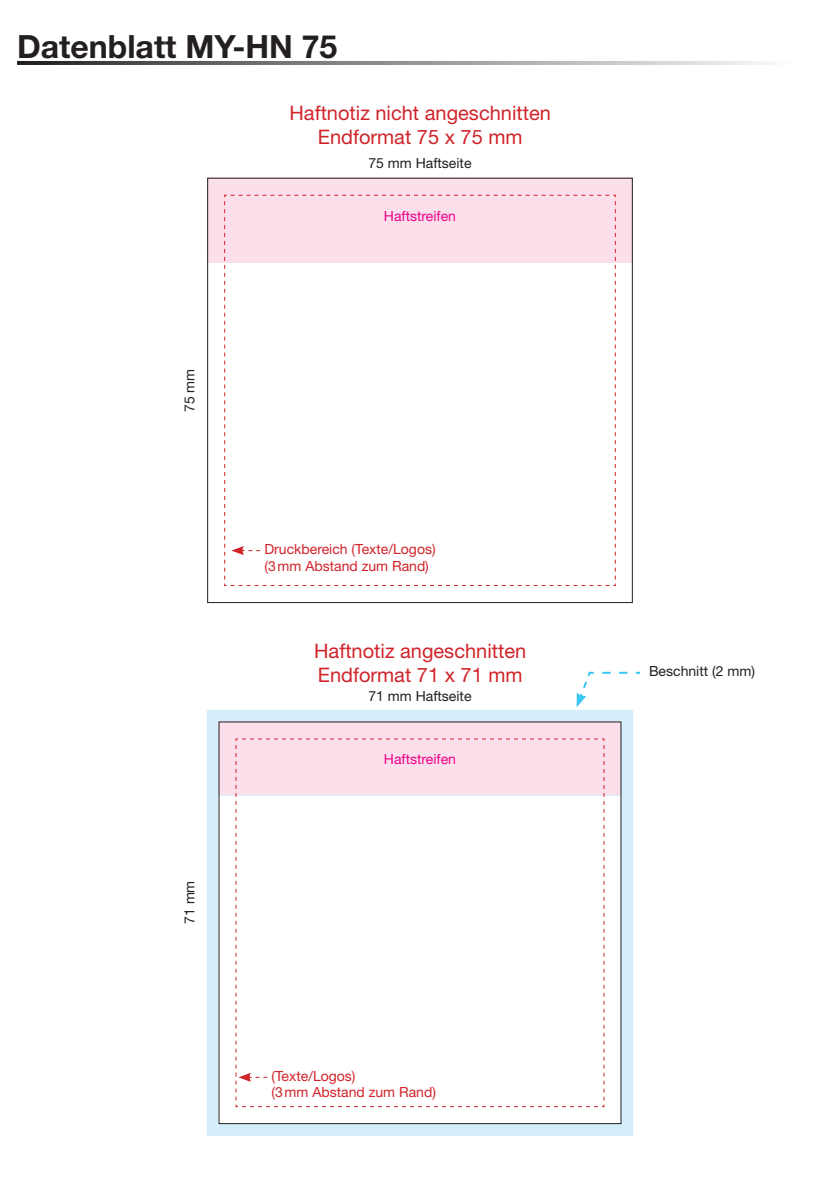
<style>
.page{position:relative;width:840px;height:1191px;background:#fff}
.page>*{position:absolute;margin:0;border:0;box-sizing:border-box;transform-origin:0 0}
.t1{font:700 32px "Helvetica Neue";color:#231f20}
.t2{font:20px/24px "Helvetica Neue";color:#d1232a;text-align:center}
.t3{font:14px/16.8px "Helvetica Neue";color:#d1232a}
.t4{font:14px "Helvetica Neue";color:#231f20}
.t5{font:14px "Helvetica Neue";color:#ed028c}
</style>
<div class="page">
<svg style="left:17px;top:61px;width:747px;height:4px;background:#8d8e90"></svg>
<svg style="left:576px;top:671px;width:64px;height:36px"></svg>
<div style="left:207px;top:178px;width:425px;height:85px;background:#fbdfeb"></div>
<svg style="left:224px;top:195px;width:391px;height:391px"></svg>
<div style="left:207px;top:710px;width:425px;height:425px;background:#d4effb"></div>
<div style="left:218px;top:721px;width:403px;height:74px;background:#fbdfeb"></div>
<div style="left:218px;top:795px;width:403px;height:328px;background:#fff"></div>
<svg style="left:235px;top:738px;width:369px;height:369px"></svg>
<h1 class="t1" style="left:17px;top:26px;width:322px">Datenblatt MY-HN 75</h1>
<p class="t2" style="left:289px;top:100px;width:263px">Haftnotiz nicht angeschnitten<br>Endformat 75 x 75 mm</p>
<p class="t4" style="left:368px;top:155px;width:104px">75 mm Haftseite</p>
<p class="t4" style="left:181px;top:412px;width:45px;rotate:-90deg">75 mm</p>
<p class="t4" style="left:181px;top:924px;width:45px;rotate:-90deg">71 mm</p>
<p class="t5" style="left:383px;top:207px;width:74px">Haftstreifen</p>
<p class="t3" style="left:264px;top:540px;width:173px">Druckbereich (Texte/Logos) (3mm Abstand zum Rand)</p>
<p class="t2" style="left:314px;top:638px;width:213px;text-align:left">Haftnotiz angeschnitten<br>Endformat 71 x 71 mm</p>
<p class="t4" style="left:368px;top:687px;width:104px">71 mm Haftseite</p>
<p class="t5" style="left:383px;top:751px;width:74px">Haftstreifen</p>
<p class="t3" style="left:271px;top:1067px;width:166px">(Texte/Logos)<br>(3mm Abstand zum Rand)</p>
<p class="t4" style="left:648px;top:662px;width:107px">Beschnitt (2 mm)</p>
</div>
